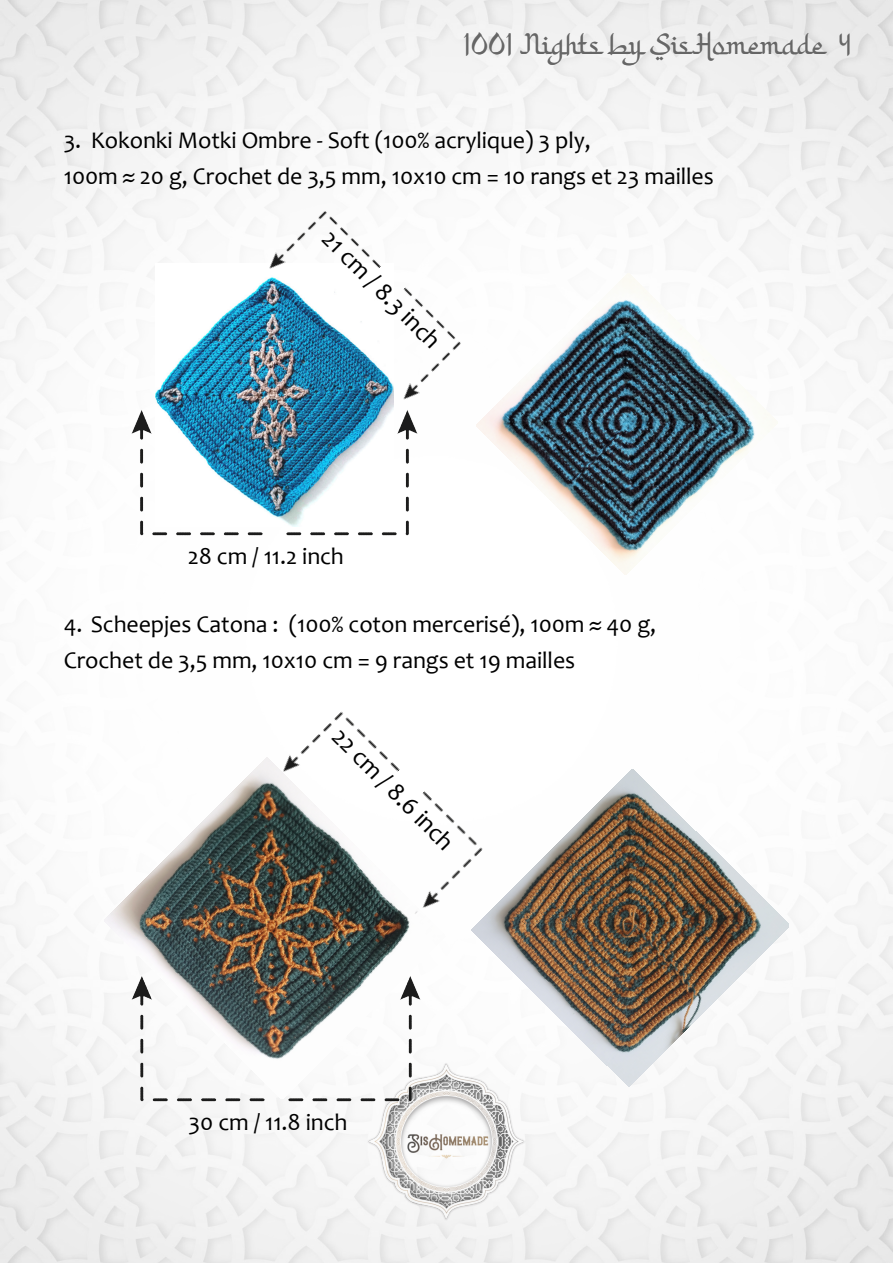
<style>
.page{position:relative;width:893px;height:1263px;background:#fff}
.page>*{position:absolute;margin:0;border:0;box-sizing:border-box;transform-origin:0 0}
.t1{font:27px "Khodijah Free";color:#666}
.t2{font:25.2px "Candara";color:#000}
.t3{font:24px/36px "Candara";letter-spacing:-.005em;color:#000}
</style>
<div class="page">
<img style="left:0;top:0;width:893px;height:1263px">
<img style="left:476px;top:274px;width:301px;height:301px">
<img style="left:155px;top:264px;width:239px;height:263px">
<img style="left:286px;top:407px;width:136px;height:140px">
<img style="left:127px;top:407px;width:136px;height:140px">
<img style="left:261px;top:197px;width:125px;height:125px">
<img style="left:348px;top:282px;width:126px;height:125px">
<img style="left:288px;top:1099px;width:138px;height:14px">
<img style="left:127px;top:1099px;width:138px;height:14px">
<img style="left:104px;top:758px;width:341px;height:341px">
<img style="left:471px;top:770px;width:318px;height:317px">
<img style="left:274px;top:697px;width:130px;height:131px">
<img style="left:365px;top:786px;width:131px;height:130px">
<p class="t1" style="left:464px;top:34px;width:390px">1001 Nights by SisHomemade 4</p>
<p class="t3" style="left:64px;top:124px;width:652px">3. Kokonki Motki Ombre - Soft (100% acrylique) 3 ply,<br>100m ≈ 20 g, Crochet de 3,5 mm, 10x10 cm = 10 rangs et 23 mailles</p>
<p class="t2" style="left:333px;top:227px;width:157px;rotate:45deg">21 cm / 8.3 inch</p>
<p class="t3" style="left:188px;top:540px;width:158px">28 cm / 11.2 inch</p>
<p class="t3" style="left:64px;top:608px;width:594px">4. Scheepjes Catona : (100% coton mercerisé), 100m ≈ 40 g,<br>Crochet de 3,5 mm, 10x10 cm = 9 rangs et 19 mailles</p>
<p class="t2" style="left:344px;top:725px;width:162px;rotate:45deg">22 cm / 8.6 inch</p>
<p class="t3" style="left:189px;top:1106px;width:160px">30 cm / 11.8 inch</p>
</div>
